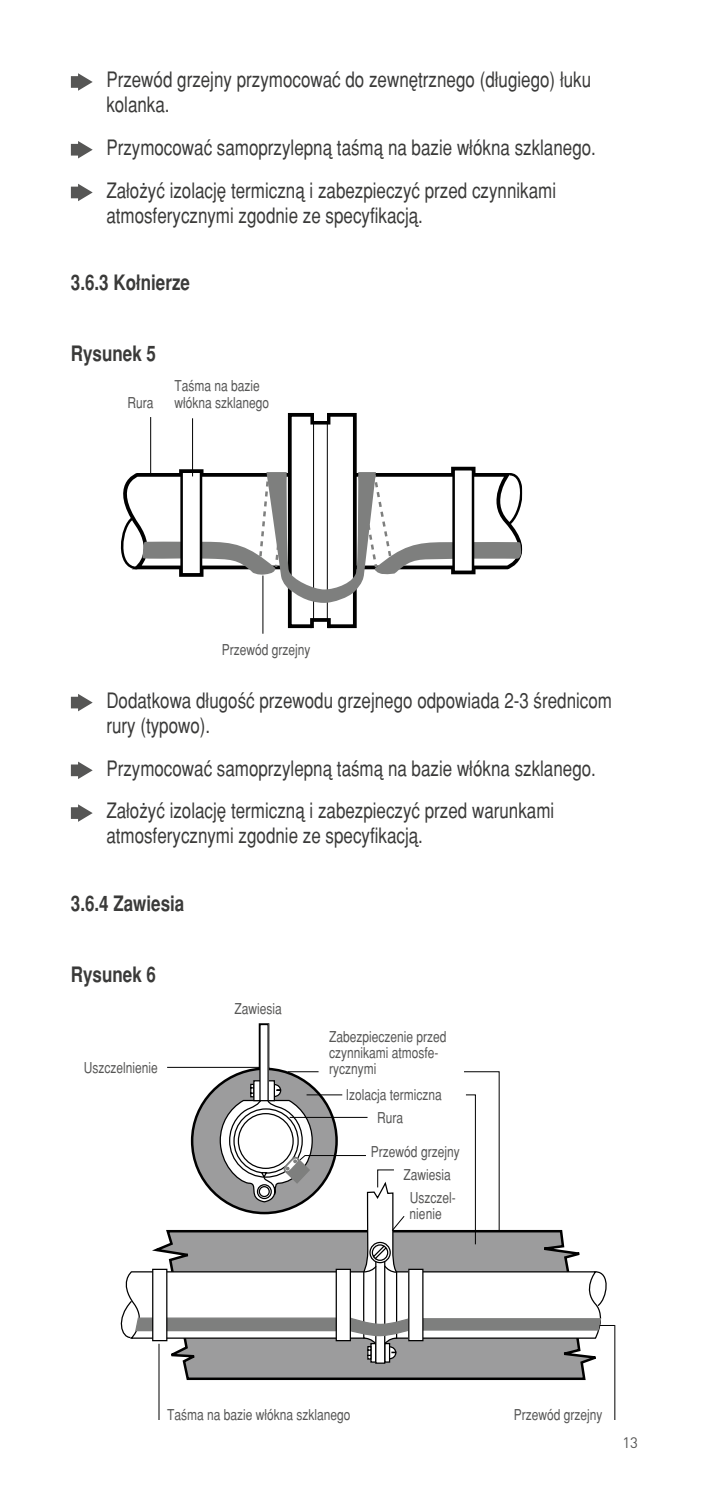
<style>
.page{position:relative;width:709px;height:1489px;background:#fff}
.page>*{position:absolute;margin:0;border:0;box-sizing:border-box;transform-origin:0 0}
.t1{font:21.25px/25px "Gazeta";color:#3a3a39;scale:.8 1}
.t2{font:700 21.25px "Gazeta";color:#3a3a39;scale:.8 1}
.t3{font:15px/16.2px "Gazeta";color:#565655;scale:.8 1}
.t4{font:15px "DIN Pro";color:#565655}
</style>
<div class="page">
<svg style="left:71px;top:73px;width:22px;height:18px"></svg>
<svg style="left:71px;top:141px;width:22px;height:17px"></svg>
<svg style="left:71px;top:184px;width:22px;height:17px"></svg>
<svg style="left:71px;top:694px;width:22px;height:17px"></svg>
<svg style="left:71px;top:761px;width:22px;height:18px"></svg>
<svg style="left:71px;top:804px;width:22px;height:17px"></svg>
<div style="left:288px;top:413px;width:69px;height:215px;background:#fff;border:4px solid #000"></div>
<div style="left:312px;top:618px;width:16px;height:18px;background:#fff"></div>
<div style="left:310px;top:618px;width:21px;height:12px;border:4px solid #000"></div>
<hr style="left:313px;top:415px;width:1px;height:204px;background:#000">
<hr style="left:327px;top:415px;width:1px;height:204px;background:#000">
<hr style="left:192px;top:418px;width:1px;height:58px;background:#000">
<hr style="left:150px;top:417px;width:1px;height:58px;background:#000">
<hr style="left:262px;top:575px;width:1px;height:58px;background:#000">
<svg style="left:310px;top:413px;width:20px;height:11px"></svg>
<div style="left:314px;top:409px;width:13px;height:12px;background:#fff"></div>
<svg style="left:313px;top:422px;width:14px;height:1px"></svg>
<svg style="left:120px;top:471px;width:402px;height:133px"></svg>
<div style="left:259px;top:1023px;width:10px;height:86px;border:1px solid #000"></div>
<svg style="left:158px;top:1066px;width:456px;height:353px"></svg>
<div style="left:319px;top:1066px;width:145px;height:9px;background:#fff"></div>
<svg style="left:121px;top:1084px;width:490px;height:274px"></svg>
<hr style="left:614px;top:1324px;width:1px;height:95px;background:#000">
<p class="t1" style="left:106px;top:67px;width:607px">Przewód grzejny przymocowaç do zewnætrznego (d∆ugiego) ∆uku kolanka.</p>
<p class="t1" style="left:106px;top:126px;width:613px;line-height:42.8px">Przymocowaç samoprzylepnå ta∂må na bazie w∆ókna szklanego.<br>Za∆o†yç izolacjæ termicznå i zabezpieczyç przed czynnikami</p>
<p class="t1" style="left:106px;top:203px;width:397px">atmosferycznymi zgodnie ze specyfikacjå.</p>
<p class="t2" style="left:71px;top:270px;width:150px">3.6.3 Ko∆nierze</p>
<p class="t2" style="left:71px;top:341px;width:108px">Rysunek 5</p>
<p class="t3" style="left:127px;top:394px;width:34px">Rura</p>
<p class="t3" style="left:174px;top:378px;width:120px">Ta∂ma na bazie w¬økna szklanego</p>
<p class="t3" style="left:222px;top:641px;width:112px">Przewød grzejny</p>
<p class="t1" style="left:106px;top:687px;width:633px">Dodatkowa d∆ugo∂ç przewodu grzejnego odpowiada 2-3 ∂rednicom rury (typowo).</p>
<p class="t1" style="left:106px;top:746px;width:613px;line-height:42.8px">Przymocowaç samoprzylepnå ta∂må na bazie w∆ókna szklanego.<br>Za∆o†yç izolacjæ termicznå i zabezpieczyç przed warunkami</p>
<p class="t1" style="left:106px;top:823px;width:397px">atmosferycznymi zgodnie ze specyfikacjå.</p>
<p class="t2" style="left:71px;top:890px;width:143px">3.6.4 Zawiesia</p>
<p class="t2" style="left:71px;top:962px;width:108px">Rysunek 6</p>
<p class="t3" style="left:84px;top:1059px;width:94px">Uszczelnienie</p>
<p class="t3" style="left:234px;top:1000px;width:61px">Zawiesia</p>
<p class="t3" style="left:329px;top:1028px;width:148px">Zabezpieczenie przed czynnikami atmosfe&shy;rycznymi</p>
<p class="t3" style="left:346px;top:1082px;width:122px;line-height:23.2px;text-align:center">Izolacja termiczna<br>Rura</p>
<p class="t3" style="left:371px;top:1143px;width:112px">Przewød grzejny</p>
<p class="t3" style="left:403px;top:1166px;width:61px">Zawiesia</p>
<p class="t3" style="left:409px;top:1189px;width:59px">Uszczel-</p>
<p class="t3" style="left:409px;top:1205px;width:42px">nienie</p>
<p class="t3" style="left:167px;top:1405px;width:231px">Ta∂ma na bazie w¬økna szklanego</p>
<p class="t3" style="left:514px;top:1405px;width:112px">Przewød grzejny</p>
<p class="t4" style="left:622px;top:1431px;width:17px">13</p>
</div>
